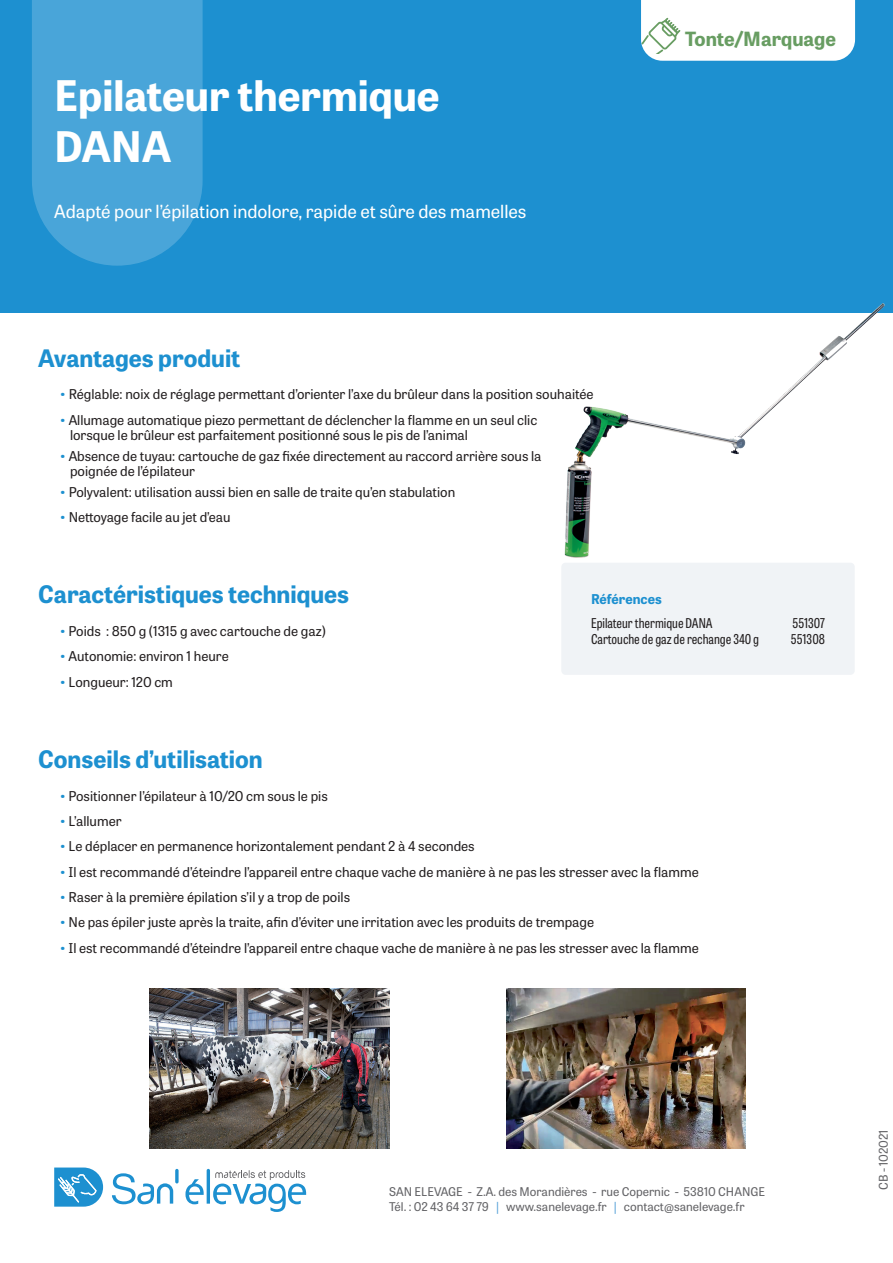
<style>
.page{position:relative;width:893px;height:1263px;background:#fff}
.page>*{position:absolute;margin:0;border:0;box-sizing:border-box;transform-origin:0 0}
.t1{font:700 42px/50.4px "Tablet Gothic";color:#fff}
.t2{font:700 24px "Tablet Gothic";color:#1d90d0}
.t3{font:700 19.5px "Tablet Gothic";color:#689d62}
.t4{font:18px "Tablet Gothic";color:#fff}
.t5{font:13.5px/15px "Tablet Gothic";color:#231f20}
.t6{font:13.5px "Tablet Gothic Condensed";color:#231f20}
.t7{font:700 13.5px "Tablet Gothic";color:#1d90d0}
.t8{font:12px/14.4px "Tablet Gothic";color:#636366}
.s1{font-weight:700;color:#1d90d0}
.s2{color:#5ea5da}
</style>
<div class="page">
<div style="left:0;top:0;width:893px;height:312px;background:#1d90d0"></div>
<div style="left:641px;top:0;width:214px;height:61px;background:#fff"></div>
<div style="left:561px;top:563px;width:294px;height:112px;background:#f0f3f6;border-radius:4px"></div>
<svg style="left:32px;top:0;width:171px;height:266px;fill:#49a5d9"></svg>
<svg style="left:175px;top:1169px;width:4px;height:14px"></svg>
<svg style="left:185px;top:1169px;width:121px;height:43px"></svg>
<svg style="left:112px;top:1173px;width:61px;height:31px"></svg>
<svg style="left:54px;top:1167px;width:49px;height:39px"></svg>
<img style="left:518px;top:303px;width:375px;height:255px">
<img style="left:149px;top:989px;width:240px;height:159px">
<img style="left:507px;top:989px;width:238px;height:159px">
<h1 class="t1" style="left:54px;top:69px;width:387px">Epilateur thermique<br>DANA</h1>
<h3 class="t4" style="left:54px;top:199px;width:474px">Adapté pour l’épilation indolore, rapide et sûre des mamelles</h3>
<h2 class="t2" style="left:38px;top:341px;width:204px">Avantages produit</h2>
<p class="t5" style="left:59px;top:386px;width:536px"><span class="s1">•</span> Réglable: noix de réglage permettant d’orienter l’axe du brûleur dans la position souhaitée</p>
<p class="t5" style="left:70px;top:412px;width:469px;text-indent:-11px"><span class="s1">•</span> Allumage automatique piezo permettant de déclencher la flamme en un seul clic lorsque le brûleur est parfaitement positionné sous le pis de l’animal</p>
<p class="t5" style="left:70px;top:448px;width:473px;text-indent:-11px"><span class="s1">•</span> Absence de tuyau: cartouche de gaz fixée directement au raccord arrière sous la poignée de l’épilateur</p>
<p class="t5" style="left:59px;top:484px;width:397px"><span class="s1">•</span> Polyvalent: utilisation aussi bien en salle de traite qu’en stabulation</p>
<p class="t5" style="left:59px;top:509px;width:172px"><span class="s1">•</span> Nettoyage facile au jet d’eau</p>
<h3 class="t3" style="left:685px;top:25px;width:152px">Tonte/Marquage</h3>
<h2 class="t2" style="left:38px;top:577px;width:313px">Caractéristiques techniques</h2>
<p class="t5" style="left:59px;top:623px;width:268px"><span class="s1">•</span> Poids : 850 g (1315 g avec cartouche de gaz)</p>
<p class="t5" style="left:59px;top:648px;width:171px"><span class="s1">•</span> Autonomie: environ 1 heure</p>
<p class="t5" style="left:59px;top:674px;width:115px"><span class="s1">•</span> Longueur: 120 cm</p>
<p class="t7" style="left:591px;top:590px;width:72px">Références</p>
<p class="t6" style="left:591px;top:614px;width:123px">Epilateur thermique DANA</p>
<p class="t6" style="left:792px;top:614px;width:34px">551307</p>
<p class="t6" style="left:591px;top:630px;width:170px">Cartouche de gaz de rechange 340 g</p>
<p class="t6" style="left:791px;top:630px;width:36px">551308</p>
<h2 class="t2" style="left:38px;top:742px;width:226px">Conseils d’utilisation</h2>
<p class="t5" style="left:59px;top:787px;width:270px"><span class="s1">•</span> Positionner l’épilateur à 10/20 cm sous le pis</p>
<p class="t5" style="left:59px;top:813px;width:64px"><span class="s1">•</span> L’allumer</p>
<p class="t5" style="left:59px;top:838px;width:417px"><span class="s1">•</span> Le déplacer en permanence horizontalement pendant 2 à 4 secondes</p>
<p class="t5" style="left:59px;top:864px;width:641px"><span class="s1">•</span> Il est recommandé d’éteindre l’appareil entre chaque vache de manière à ne pas les stresser avec la flamme</p>
<p class="t5" style="left:59px;top:889px;width:292px"><span class="s1">•</span> Raser à la première épilation s’il y a trop de poils</p>
<p class="t5" style="left:59px;top:914px;width:536px"><span class="s1">•</span> Ne pas épiler juste après la traite, afin d’éviter une irritation avec les produits de trempage</p>
<p class="t5" style="left:59px;top:940px;width:641px"><span class="s1">•</span> Il est recommandé d’éteindre l’appareil entre chaque vache de manière à ne pas les stresser avec la flamme</p>
<p class="t8" style="left:389px;top:1184px;width:378px">SAN ELEVAGE - Z.A. des Morandières - rue Copernic - 53810 CHANGE<br>Tél. : 02 43 64 37 79 <span class="s2">|</span> www.sanelevage.fr <span class="s2">|</span> contact@sanelevage.fr</p>
<p class="t8" style="left:876px;top:1190px;width:62px;rotate:-90deg">CB - 102021</p>
</div>
